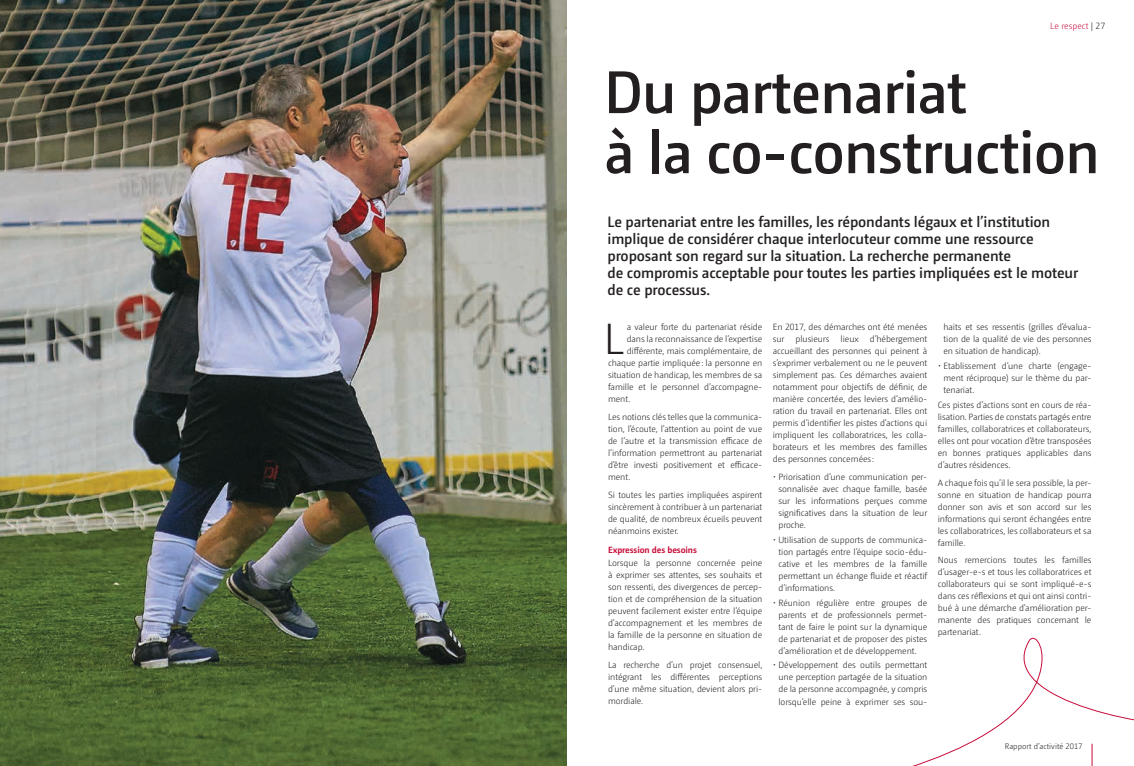
<style>
.page{position:relative;width:1134px;height:766px;background:#fff}
.page>*{position:absolute;margin:0;border:0;box-sizing:border-box;transform-origin:0 0}
.t1{font:600 60px/60px "Camingo Dos Pro";letter-spacing:-.02em;color:#231f20}
.t2{font:300 43.5px "Camingo Dos Pro";color:#231f20}
.t3{font:600 15px/17px "Camingo Dos Pro";letter-spacing:-.01em;color:#231f20}
.t4{font:300 9px/12px "Camingo Dos Pro";letter-spacing:-.01em;color:#231f20;text-align:justify}
.t5{font:700 9px "Camingo Dos Pro";letter-spacing:-.01em;color:#c80d3a}
.t6{font:300 9px "Camingo Dos Pro";color:#c80d3a}
.t7{font:300 8px "Camingo Dos Pro";color:#231f20}
.s1{color:#231f20}
</style>
<div class="page">
<svg style="left:915px;top:637px;width:219px;height:128px"></svg>
<img style="left:0;top:0;width:567px;height:765px">
<p class="t6" style="left:1050px;top:21px;width:56px">Le respect <span class="s1">| 27</span></p>
<h1 class="t1" style="left:604px;top:62px;width:497px">Du partenariat<br>à la co-construction</h1>
<p class="t3" style="left:607px;top:213px;width:472px">Le partenariat entre les familles, les répondants légaux et l’institution implique de considérer chaque interlocuteur comme une ressource proposant son regard sur la situation. La recherche permanente<br>de compromis acceptable pour toutes les parties impliquées est le moteur de ce processus.</p>
<h2 class="t2" style="left:604px;top:314px;width:22px">L</h2>
<p class="t4" style="left:627px;top:321px;width:137px">a valeur forte du partenariat réside</p>
<p class="t4" style="left:627px;top:333px;width:137px">dans la reconnaissance de l’expertise</p>
<p class="t4" style="left:627px;top:345px;width:137px">différente, mais complémentaire, de</p>
<p class="t4" style="left:608px;top:357px;width:156px">chaque partie impliquée: la personne en</p>
<p class="t4" style="left:608px;top:369px;width:156px">situation de handicap, les membres de sa</p>
<p class="t4" style="left:608px;top:381px;width:156px">famille et le personnel d’accompagne-</p>
<p class="t4" style="left:608px;top:393px;width:24px">ment.</p>
<p class="t4" style="left:608px;top:410px;width:156px">Les notions clés telles que la communica&shy;tion, l’écoute, l’attention au point de vue de l’autre et la transmission efficace de l’information permettront au partenariat d’être investi positivement et efficace&shy;ment.</p>
<p class="t4" style="left:608px;top:488px;width:156px">Si toutes les parties impliquées aspirent sincèrement à contribuer à un partenariat de qualité, de nombreux écueils peuvent néanmoins exister.</p>
<p class="t5" style="left:608px;top:544px;width:90px">Expression des besoins</p>
<p class="t4" style="left:608px;top:557px;width:156px">Lorsque la personne concernée peine à exprimer ses attentes, ses souhaits et son ressenti, des divergences de percep&shy;tion et de compréhension de la situation peuvent facilement exister entre l’équipe d’accompagnement et les membres de la famille de la personne en situation de handicap.</p>
<p class="t4" style="left:608px;top:658px;width:156px">La recherche d’un projet consensuel, intégrant les différentes perceptions d’une même situation, devient alors pri&shy;mordiale.</p>
<p class="t4" style="left:773px;top:321px;width:156px">En 2017, des démarches ont été menées sur plusieurs lieux d’hébergement accueillant des personnes qui peinent à s’exprimer verbalement ou ne le peuvent simplement pas. Ces démarches avaient notamment pour objectifs de définir, de manière concertée, des leviers d’amélio&shy;ration du travail en partenariat. Elles ont permis d’identifier les pistes d’actions qui impliquent les collaboratrices, les colla&shy;borateurs et les membres des familles des personnes concernées :</p>
<p class="t4" style="left:778px;top:470px;width:150px;text-indent:-6px">• Priorisation d’une communication per&shy;sonnalisée avec chaque famille, basée sur les informations perçues comme significatives dans la situation de leur proche.</p>
<p class="t4" style="left:778px;top:533px;width:150px;text-indent:-6px">• Utilisation de supports de communica&shy;tion partagés entre l’équipe socio-édu&shy;cative et les membres de la famille permettant un échange fluide et réactif d’informations.</p>
<p class="t4" style="left:778px;top:596px;width:150px;text-indent:-6px">• Réunion régulière entre groupes de parents et de professionnels permet&shy;tant de faire le point sur la dynamique de partenariat et de proposer des pistes d’amélioration et de développement.</p>
<p class="t4" style="left:778px;top:659px;width:150px;text-indent:-6px">• Développement des outils permettant une perception partagée de la situation de la personne accompagnée, y compris lorsqu’elle peine à exprimer ses sou-</p>
<p class="t4" style="left:943px;top:321px;width:149px">haits et ses ressentis (grilles d’évalua&shy;tion de la qualité de vie des personnes en situation de handicap).</p>
<p class="t4" style="left:943px;top:360px;width:149px;text-indent:-6px">• Etablissement d’une charte (engage&shy;ment réciproque) sur le thème du par&shy;tenariat.</p>
<p class="t4" style="left:938px;top:398px;width:155px">Ces pistes d’actions sont en cours de réa&shy;lisation. Parties de constats partagés entre familles, collaboratrices et collaborateurs, elles ont pour vocation d’être transposées en bonnes pratiques applicables dans d’autres résidences.</p>
<p class="t4" style="left:938px;top:476px;width:155px">A chaque fois qu’il le sera possible, la per&shy;sonne en situation de handicap pourra donner son avis et son accord sur les informations qui seront échangées entre les collaboratrices, les collaborateurs et sa famille.</p>
<p class="t4" style="left:938px;top:554px;width:155px">Nous remercions toutes les familles d’usager-e-s et tous les collaboratrices et collaborateurs qui se sont impliqué-e-s dans ces réflexions et qui ont ainsi contri&shy;bué à une démarche d’amélioration per&shy;manente des pratiques concernant le partenariat.</p>
<p class="t7" style="left:1005px;top:741px;width:79px">Rapport d’activité 2017</p>
</div>
